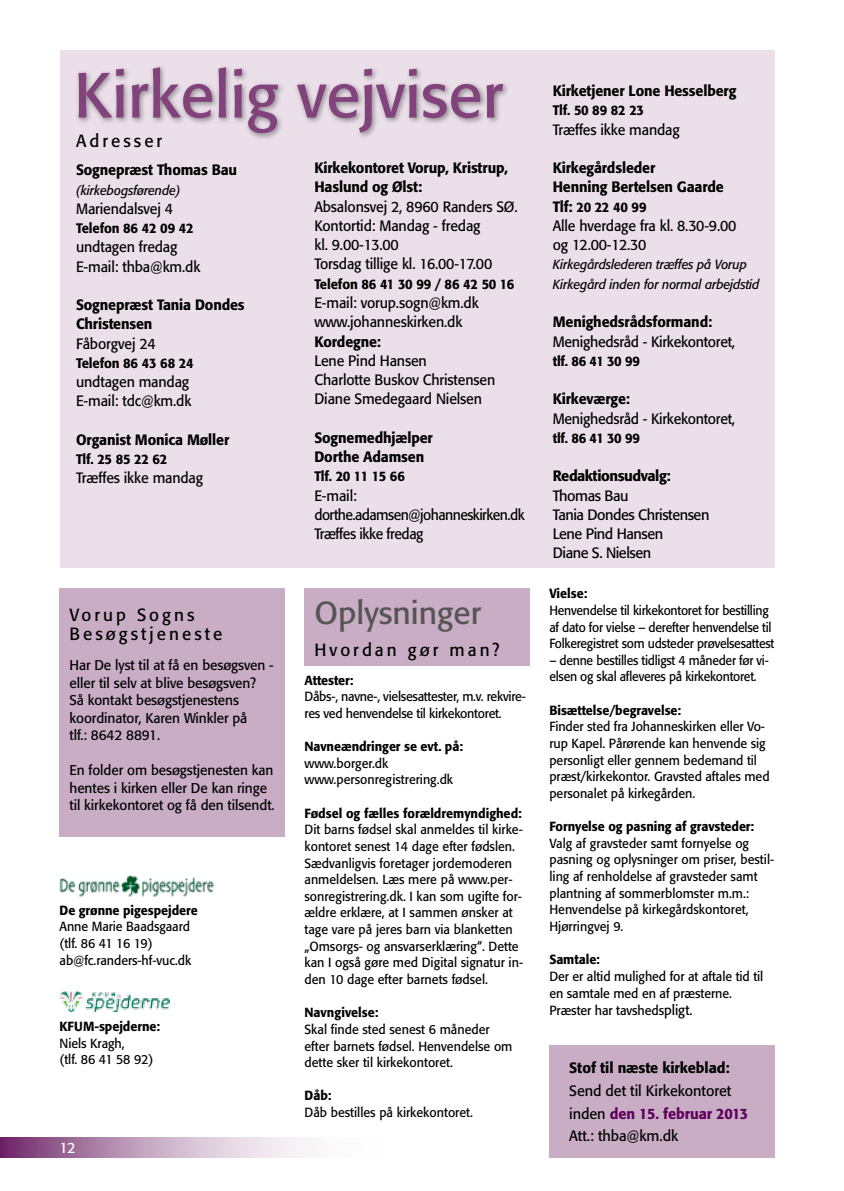
<style>
.page{position:relative;width:844px;height:1191px;background:#fff}
.page>*{position:absolute;margin:0;border:0;box-sizing:border-box;transform-origin:0 0}
.t1{font:63px "Formata";color:#82437c}
.t2{font:31.5px "Formata";color:#555}
.t3{font:17.5px/19.8px "Formata";letter-spacing:.18em;color:#000}
.t4{font:14.88px/19.2px "Formata";letter-spacing:-.01em;color:#000;scale:.95 1}
.t5{font:500 14.88px/19.2px "Formata";letter-spacing:-.01em;color:#000;scale:.95 1}
.t6{font:14.88px/22.8px "Formata";letter-spacing:-.01em;color:#000}
.t7{font:14.88px/19.2px "Formata";letter-spacing:-.03em;color:#000}
.t8{font:14.88px/19.2px "Formata";letter-spacing:-.04em;color:#000;scale:.95 1}
.t9{font:500 14.88px "Formata";letter-spacing:-.01em;color:#000}
.t10{font:500 14.88px "Formata";letter-spacing:-.03em;color:#000}
.t11{font:14.88px "Formata";color:#fff}
.t12{font:14px/17.5px "Formata";letter-spacing:-.005em;color:#000}
.t13{font:500 13.65px "Formata";letter-spacing:-.01em;color:#000;scale:.95 1}
.t14{font:13.12px/16.6px "Formata";color:#000;scale:.95 1}
.t15{font:13.12px/16.6px "Formata";letter-spacing:-.02em;color:#000;scale:.93 1}
.t16{font:500 13.12px "Formata";letter-spacing:-.005em;color:#000;scale:.95 1}
.t17{font:italic 13.12px/19.2px "Formata";letter-spacing:-.01em;color:#000;scale:.95 1}
.t18{font:13.12px/16.6px "Formata";letter-spacing:-.02em;color:#000;scale:.95 1}
.s1{font-size:14.88px}
.s2{font-size:14px}
.s3{font-weight:500;color:#60005b}
</style>
<div class="page">
<svg style="left:0;top:1137px;width:308px;height:20px;background:#c0a1bd"></svg>
<div style="left:60px;top:50px;width:714px;height:517px;background:#ebe0ea"></div>
<div style="left:75px;top:64px;width:435px;height:76px;background:#000;opacity:.4"></div>
<div style="left:549px;top:1045px;width:225px;height:112px;background:#c8adc5"></div>
<div style="left:60px;top:588px;width:224px;height:248px;background:#c8adc5"></div>
<div style="left:304px;top:588px;width:225px;height:78px;background:#c8adc5"></div>
<img style="left:59px;top:875px;width:155px;height:22px">
<img style="left:60px;top:991px;width:109px;height:21px">
<h1 class="t1" style="left:74px;top:57px;width:431px">Kirkelig vejviser</h1>
<h3 class="t3" style="left:76px;top:131px;width:88px">Adresser</h3>
<p class="t5" style="left:76px;top:160px;width:171px">Sognepræst Thomas Bau</p>
<p class="t17" style="left:76px;top:180px;width:111px">(kirkebogsførende)</p>
<p class="t4" style="left:76px;top:199px;width:104px">Mariendalsvej 4</p>
<p class="t13" style="left:76px;top:220px;width:125px">Telefon 86 42 09 42</p>
<p class="t4" style="left:76px;top:237px;width:132px">undtagen fredag<br>E-mail: thba@km.dk</p>
<p class="t5" style="left:76px;top:295px;width:179px">Sognepræst Tania Dondes<br>Christensen</p>
<p class="t4" style="left:76px;top:334px;width:85px">Fåborgvej 24</p>
<p class="t13" style="left:76px;top:355px;width:125px">Telefon 86 43 68 24</p>
<p class="t4" style="left:76px;top:372px;width:123px">undtagen mandag<br>E-mail: tdc@km.dk</p>
<p class="t5" style="left:76px;top:430px;width:163px">Organist Monica Møller</p>
<p class="t13" style="left:76px;top:451px;width:98px">Tlf. 25 85 22 62</p>
<p class="t4" style="left:76px;top:468px;width:135px">Træffes ikke mandag</p>
<p class="t5" style="left:314px;top:158px;width:205px">Kirkekontoret Vorup, Kristrup,<br>Haslund og Ølst:</p>
<p class="t4" style="left:314px;top:197px;width:215px">Absalonsvej 2, 8960 Randers SØ.<br>Kontortid: Mandag - fredag<br>kl. 9.00-13.00<br>Torsdag tillige kl. 16.00-17.00</p>
<p class="t13" style="left:314px;top:275px;width:212px">Telefon 86 41 30 99 / 86 42 50 16</p>
<p class="t4" style="left:314px;top:293px;width:174px">E-mail: vorup.sogn@km.dk www.johanneskirken.dk</p>
<p class="t5" style="left:314px;top:331px;width:72px">Kordegne:</p>
<p class="t4" style="left:314px;top:351px;width:192px">Lene Pind Hansen<br>Charlotte Buskov Christensen<br>Diane Smedegaard Nielsen</p>
<p class="t5" style="left:314px;top:428px;width:126px">Sognemedhjælper<br>Dorthe Adamsen</p>
<p class="t13" style="left:314px;top:468px;width:97px">Tlf. 20 11 15 66</p>
<p class="t8" style="left:314px;top:485px;width:223px">E-mail: dorthe.adamsen@johanneskirken.dk<br>Træffes ikke fredag</p>
<h3 class="t3" style="left:69px;top:604px;width:154px">Vorup Sogns<br>Besøgstjeneste</h3>
<p class="t12" style="left:69px;top:656px;width:206px">Har De lyst til at få en besøgsven - eller til selv at blive besøgsven?<br>Så kontakt besøgstjenestens koordinator, Karen Winkler på<br>tlf.: 8642 8891.</p>
<p class="t12" style="left:69px;top:761px;width:206px">En folder om besøgstjenesten kan hentes i kirken eller De kan ringe til kirkekontoret og få den tilsendt.</p>
<p class="t16" style="left:60px;top:902px;width:147px">De grønne pigespejdere</p>
<p class="t14" style="left:60px;top:918px;width:140px">Anne Marie Baadsgaard (tlf. 86 41 16 19) ab@fc.randers-hf-vuc.dk</p>
<p class="t16" style="left:60px;top:1018px;width:107px">KFUM-spejderne:</p>
<p class="t14" style="left:60px;top:1034px;width:100px">Niels Kragh,<br>(tlf. 86 41 58 92)</p>
<p class="t11" style="left:60px;top:1138px;width:18px">12</p>
<h2 class="t2" style="left:314px;top:594px;width:168px">Oplysninger</h2>
<h3 class="t3" style="left:314px;top:639px;width:187px">Hvordan gør man?</h3>
<p class="t16" style="left:304px;top:672px;width:53px">Attester:</p>
<p class="t18" style="left:304px;top:688px;width:234px">Dåbs-, navne-, vielsesattester, m.v. rekvire&shy;res ved henvendelse til kirkekontoret.</p>
<p class="t16" style="left:304px;top:738px;width:168px">Navneændringer se evt. på:</p>
<p class="t14" style="left:304px;top:754px;width:158px">www.borger.dk www.personregistrering.dk</p>
<p class="t16" style="left:304px;top:805px;width:230px">Fødsel og fælles forældremyndighed:</p>
<p class="t14" style="left:304px;top:821px;width:231px">Dit barns fødsel skal anmeldes til kirke&shy;kontoret senest 14 dage efter fødslen.<br>Sædvanligvis foretager jordemoderen anmeldelsen. Læs mere på www.per&shy;sonregistrering.dk. I kan som ugifte for&shy;ældre erklære, at I sammen ønsker at tage vare på jeres barn via blanketten „Omsorgs- og ansvarserklæring“. Dette kan I også gøre med Digital signatur in&shy;den 10 dage efter barnets fødsel.</p>
<p class="t16" style="left:304px;top:1004px;width:79px">Navngivelse:</p>
<p class="t14" style="left:304px;top:1021px;width:220px">Skal finde sted senest 6 måneder efter barnets fødsel. Henvendelse om dette sker til kirkekontoret.</p>
<p class="t16" style="left:304px;top:1087px;width:30px">Dåb:</p>
<p class="t14" style="left:304px;top:1104px;width:179px">Dåb bestilles på kirkekontoret.</p>
<p class="t5" style="left:552px;top:81px;width:195px">Kirketjener Lone Hesselberg</p>
<p class="t13" style="left:552px;top:102px;width:98px">Tlf. 50 89 82 23</p>
<p class="t4" style="left:552px;top:120px;width:135px">Træffes ikke mandag</p>
<p class="t5" style="left:552px;top:158px;width:182px">Kirkegårdsleder<br>Henning Bertelsen Gaarde</p>
<p class="t13" style="left:552px;top:198px;width:100px"><span class="s1">Tlf:</span> 20 22 40 99</p>
<p class="t4" style="left:552px;top:216px;width:195px">Alle hverdage fra kl. 8.30-9.00 og 12.00-12.30</p>
<p class="t17" style="left:552px;top:255px;width:219px">Kirkegårdslederen træffes på Vorup<br>Kirkegård inden for normal arbejdstid</p>
<p class="t5" style="left:552px;top:312px;width:169px">Menighedsrådsformand:</p>
<p class="t4" style="left:552px;top:331px;width:193px">Menighedsråd - Kirkekontoret,</p>
<p class="t13" style="left:552px;top:352px;width:93px">tlf. 86 41 30 99</p>
<p class="t5" style="left:552px;top:389px;width:83px">Kirkeværge:</p>
<p class="t4" style="left:552px;top:408px;width:193px">Menighedsråd - Kirkekontoret,</p>
<p class="t13" style="left:552px;top:429px;width:93px">tlf. 86 41 30 99</p>
<p class="t10" style="left:552px;top:467px;width:119px">Redaktionsudvalg:</p>
<p class="t7" style="left:552px;top:485px;width:158px">Thomas Bau<br>Tania Dondes Christensen<br>Lene Pind Hansen<br>Diane S. Nielsen</p>
<p class="t16" style="left:549px;top:585px;width:41px">Vielse:</p>
<p class="t15" style="left:549px;top:602px;width:243px">Henvendelse til kirkekontoret for bestilling af dato for vielse – derefter henvendelse til<br>Folkeregistret som udsteder prøvelsesattest</p>
<p class="t15" style="left:549px;top:652px;width:237px">– denne bestilles tidligst 4 måneder før vi&shy;elsen og skal afleveres på kirkekontoret.</p>
<p class="t16" style="left:549px;top:702px;width:140px">Bisættelse/begravelse:</p>
<p class="t14" style="left:549px;top:718px;width:233px">Finder sted fra Johanneskirken eller Vo&shy;rup Kapel. Pårørende kan henvende sig personligt eller gennem bedemand til præst/kirkekontor. Gravsted aftales med personalet på kirkegården.</p>
<p class="t16" style="left:549px;top:818px;width:217px">Fornyelse og pasning af gravsteder:</p>
<p class="t14" style="left:549px;top:835px;width:238px">Valg af gravsteder samt fornyelse og pasning og oplysninger om priser, bestil&shy;ling af renholdelse af gravsteder samt plantning af sommerblomster m.m.:<br>Henvendelse på kirkegårdskontoret, Hjørringvej 9.</p>
<p class="t16" style="left:549px;top:951px;width:55px">Samtale:</p>
<p class="t14" style="left:549px;top:967px;width:227px;line-height:17.2px">Der er altid mulighed for at aftale tid til en samtale med en af præsterne.<br>Præster har tavsheds<span class="s2">pligt.</span></p>
<p class="t9" style="left:569px;top:1058px;width:162px">Stof til næste kirkeblad:</p>
<p class="t6" style="left:569px;top:1079px;width:180px">Send det til Kirkekontoret inden <span class="s3">den 15. februar 2013<br></span>Att.: thba@km.dk</p>
</div>
